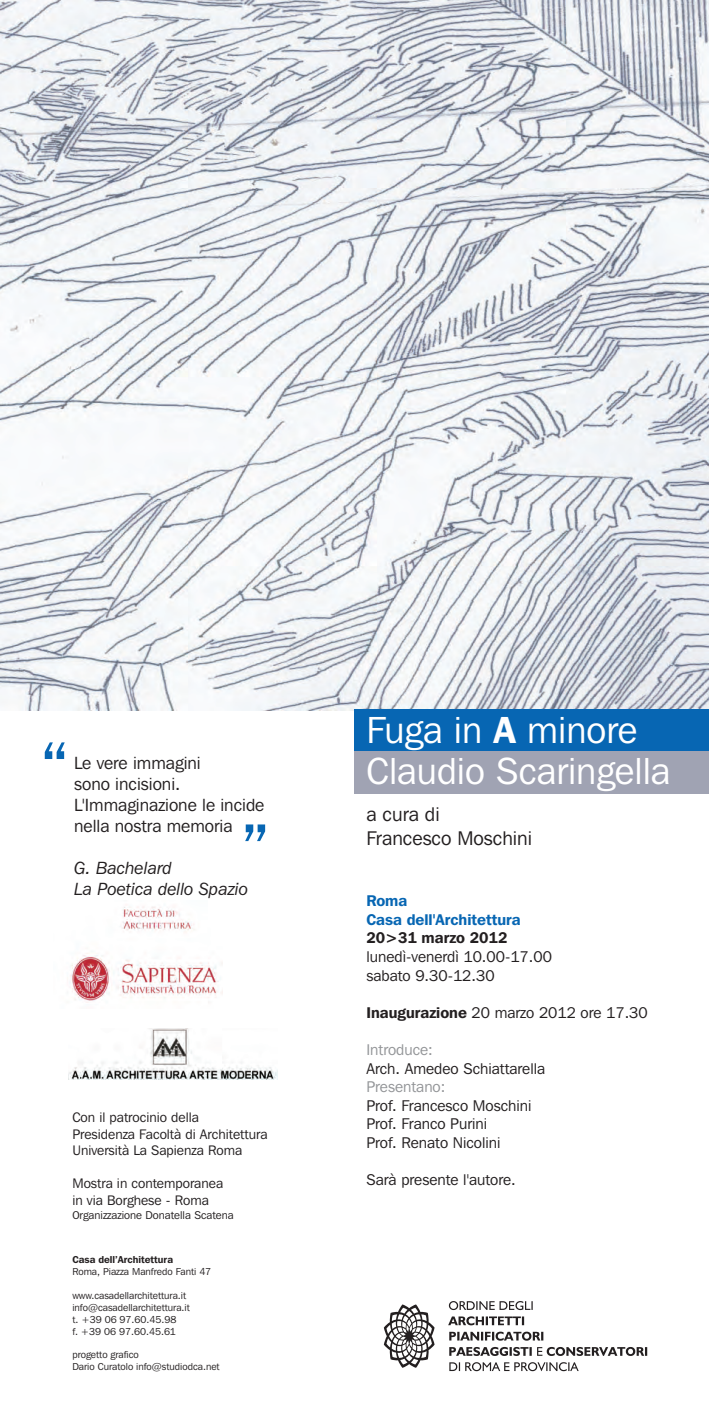
<style>
.page{position:relative;width:709px;height:1418px;background:#fff}
.page>*{position:absolute;margin:0;border:0;box-sizing:border-box;transform-origin:0 0}
.t1{font:73.12px "Franklin Gothic IT Cby BT";color:#0766b3}
.t2{font:37.5px/41.1px "Franklin Gothic IT Cby BT";color:#fff}
.t3{font:19.75px/23.6px "Franklin Gothic IT Cby BT";color:#231f20}
.t4{font:17.5px/21px "Franklin Gothic IT Cby BT";color:#231f20}
.t5{font:italic 17.5px/21px "Franklin Gothic IT Cby BT";color:#231f20}
.t6{font:15.5px/18.5px "Franklin Gothic IT Cby BT";color:#231f20}
.t7{font:700 15.5px/18.8px "Franklin Gothic IT Cby BT";color:#0766b3}
.t8{font:15.5px "Franklin Gothic IT Cby BT";color:#939598}
.t9{font:700 15.5px "Franklin Gothic IT Cby BT";color:#231f20}
.t10{font:13.75px/16.5px "Franklin Gothic IT Cby BT";color:#231f20}
.t11{font:11.25px "Franklin Gothic IT Cby BT";color:#231f20}
.t12{font:10px/12px "Franklin Gothic IT Cby BT";color:#231f20}
.t13{font:700 10px "Franklin Gothic IT Cby BT";color:#231f20}
.s1{font-weight:700}
</style>
<div class="page">
<img style="left:0;top:0;width:709px;height:710px">
<svg style="left:384px;top:1304px;width:50px;height:63px"></svg>
<svg style="left:448px;top:1301px;width:199px;height:70px"></svg>
<div style="left:354px;top:709px;width:355px;height:42px;background:#0766b3"></div>
<div style="left:354px;top:751px;width:355px;height:43px;background:#a0a3b3"></div>
<img style="left:70px;top:906px;width:152px;height:97px">
<img style="left:68px;top:1028px;width:209px;height:51px">
<h1 class="t1" style="left:39px;top:738px;width:32px">“</h1>
<p class="t4" style="left:74px;top:754px;width:192px">Le vere immagini<br>sono incisioni.<br>L'Immaginazione le incide nella nostra memoria</p>
<p class="t5" style="left:74px;top:859px;width:175px">G. Bachelard<br>La Poetica dello Spazio</p>
<h1 class="t1" style="left:239px;top:819px;width:32px">”</h1>
<p class="t10" style="left:72px;top:1110px;width:197px">Con il patrocinio della<br>Presidenza Facoltà di Architettura<br>Università La Sapienza Roma</p>
<p class="t10" style="left:72px;top:1176px;width:152px">Mostra in contemporanea in via Borghese - Roma</p>
<p class="t11" style="left:72px;top:1210px;width:163px">Organizzazione Donatella Scatena</p>
<p class="t13" style="left:72px;top:1254px;width:102px">Casa dell’Architettura</p>
<p class="t12" style="left:72px;top:1265px;width:140px">Roma, Piazza Manfredo Fanti 47</p>
<p class="t12" style="left:72px;top:1289px;width:119px">www.casadellarchitettura.it info@casadellarchitettura.it t. +39 06 97.60.45.98<br>f. +39 06 97.60.45.61</p>
<p class="t12" style="left:72px;top:1349px;width:149px">progetto grafico<br>Dario Curatolo info@studiodca.net</p>
<h2 class="t2" style="left:366px;top:712px;width:305px">Fuga in <span class="s1">A</span> minore<br>Claudio Scaringella</h2>
<p class="t3" style="left:366px;top:804px;width:167px">a cura di<br>Francesco Moschini</p>
<p class="t7" style="left:366px;top:892px;width:156px">Roma<br>Casa dell'Architettura</p>
<p class="t9" style="left:366px;top:931px;width:142px">20&gt;31 marzo 2012</p>
<p class="t6" style="left:366px;top:948px;width:187px">lunedì-venerdì 10.00-17.00 sabato 9.30-12.30</p>
<p class="t6" style="left:366px;top:1004px;width:283px"><span class="s1">Inaugurazione</span> 20 marzo 2012 ore 17.30</p>
<p class="t8" style="left:366px;top:1043px;width:68px">Introduce:</p>
<p class="t8" style="left:366px;top:1080px;width:80px">Presentano:</p>
<p class="t6" style="left:366px;top:1060px;width:180px">Arch. Amedeo Schiattarella</p>
<p class="t6" style="left:366px;top:1097px;width:166px">Prof. Francesco Moschini<br>Prof. Franco Purini<br>Prof. Renato Nicolini</p>
<p class="t6" style="left:366px;top:1171px;width:151px">Sarà presente l'autore.</p>
</div>
